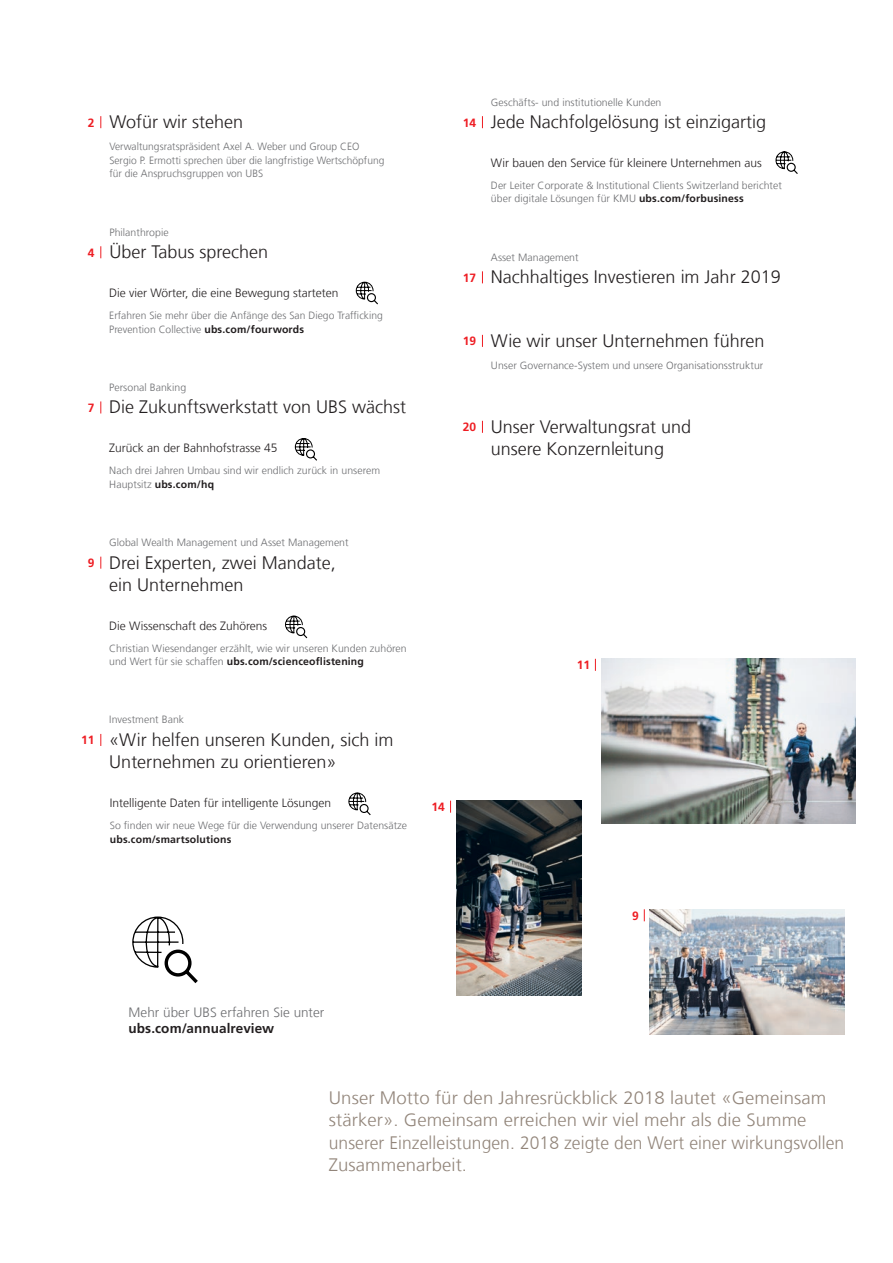
<style>
.page{position:relative;width:893px;height:1263px;background:#fff}
.page>*{position:absolute;margin:0;border:0;box-sizing:border-box;transform-origin:0 0}
.t1{font:300 18px/22.5px "Frutiger LT Com";color:#231f20}
.t2{font:300 18px/22.5px "Frutiger LT Com";letter-spacing:.005em;color:#92857a}
.t3{font:300 13.5px "Frutiger LT Com";color:#6c6d70}
.t4{font:700 13.5px "Frutiger LT Com";letter-spacing:.005em;color:#231f20}
.t5{font:300 12px "Frutiger LT Com";color:#231f20}
.t6{font:700 12px "Frutiger LT Com";color:#ee1d23}
.t7{font:300 10.5px/13.5px "Frutiger LT Com";letter-spacing:.005em;color:#6c6d70}
.t8{font:700 10.5px "Frutiger LT Com";letter-spacing:.02em;color:#231f20}
.s1{font-weight:700;font-size:12px;color:#ee1d23}
.s2{font-weight:700;color:#231f20}
</style>
<div class="page">
<svg style="left:101px;top:116px;width:1px;height:12px"></svg>
<svg style="left:101px;top:246px;width:1px;height:12px"></svg>
<svg style="left:101px;top:401px;width:1px;height:12px"></svg>
<svg style="left:101px;top:557px;width:1px;height:12px"></svg>
<svg style="left:101px;top:734px;width:1px;height:12px"></svg>
<svg style="left:482px;top:116px;width:1px;height:12px"></svg>
<svg style="left:482px;top:271px;width:1px;height:12px"></svg>
<svg style="left:482px;top:335px;width:1px;height:12px"></svg>
<svg style="left:482px;top:421px;width:1px;height:12px"></svg>
<svg style="left:356px;top:282px;width:22px;height:23px"></svg>
<svg style="left:295px;top:438px;width:22px;height:23px"></svg>
<svg style="left:285px;top:616px;width:23px;height:23px"></svg>
<svg style="left:348px;top:793px;width:23px;height:23px"></svg>
<svg style="left:776px;top:151px;width:22px;height:23px"></svg>
<svg style="left:132px;top:916px;width:66px;height:68px"></svg>
<svg style="left:450px;top:801px;width:1px;height:12px"></svg>
<svg style="left:595px;top:659px;width:1px;height:12px"></svg>
<svg style="left:644px;top:909px;width:1px;height:12px"></svg>
<img style="left:650px;top:909px;width:194px;height:126px">
<img style="left:601px;top:659px;width:255px;height:164px">
<img style="left:456px;top:801px;width:126px;height:194px">
<p class="t6" style="left:88px;top:115px;width:8px">2</p>
<h1 class="t1" style="left:109px;top:111px;width:135px">Wofür wir stehen</h1>
<p class="t7" style="left:109px;top:140px;width:277px">Verwaltungsratspräsident Axel A. Weber und Group CEO -Sergio P. Ermotti sprechen über die langfristige Wertschöpfung für die -Anspruchsgruppen von UBS</p>
<p class="t7" style="left:109px;top:225px;width:61px">Philanthropie</p>
<h1 class="t1" style="left:88px;top:241px;width:182px"><span class="s1">4</span> Über Tabus sprechen</h1>
<p class="t5" style="left:109px;top:286px;width:231px">Die vier Wörter, die eine Bewegung starteten</p>
<p class="t7" style="left:109px;top:309px;width:275px">Erfahren Sie mehr über die Anfänge des San Diego Trafficking<br>Prevention Collective <span class="s2">ubs.com/fourwords</span></p>
<p class="t7" style="left:109px;top:381px;width:79px">Personal Banking</p>
<h1 class="t1" style="left:88px;top:396px;width:320px"><span class="s1">7</span> Die Zukunftswerkstatt von UBS wächst</h1>
<p class="t5" style="left:109px;top:441px;width:170px">Zurück an der Bahnhofstrasse 45</p>
<p class="t7" style="left:109px;top:464px;width:272px">Nach drei Jahren Umbau sind wir endlich zurück in unserem<br>Hauptsitz <span class="s2">ubs.com/hq</span></p>
<p class="t6" style="left:88px;top:556px;width:8px">9</p>
<p class="t7" style="left:109px;top:536px;width:241px">Global Wealth Management und Asset Management</p>
<h1 class="t1" style="left:109px;top:551px;width:228px">Drei Experten, zwei Mandate, ein Unternehmen</h1>
<p class="t5" style="left:109px;top:618px;width:160px">Die Wissenschaft des Zuhörens</p>
<p class="t7" style="left:109px;top:641px;width:299px">Christian Wiesendanger erzählt, wie wir unseren Kunden zuhören und Wert für sie schaffen <span class="s2">ubs.com/scienceoflistening</span></p>
<p class="t6" style="left:81px;top:733px;width:15px">11</p>
<p class="t7" style="left:109px;top:713px;width:76px">Investment Bank</p>
<h1 class="t1" style="left:109px;top:729px;width:286px">«Wir helfen unseren Kunden, sich im<br>Unternehmen zu orientieren»</h1>
<p class="t5" style="left:110px;top:796px;width:223px">Intelligente Daten für intelligente Lösungen</p>
<p class="t7" style="left:110px;top:819px;width:299px">So finden wir neue Wege für die Verwendung unserer Datensätze</p>
<p class="t8" style="left:110px;top:833px;width:123px">ubs.com/smartsolutions</p>
<p class="t7" style="left:491px;top:95px;width:172px">Geschäfts- und institutionelle Kunden</p>
<h1 class="t1" style="left:463px;top:111px;width:305px"><span class="s1">14</span> Jede Nachfolgelösung ist einzigartig</h1>
<p class="t5" style="left:491px;top:156px;width:272px">Wir bauen den Service für kleinere Unternehmen aus</p>
<p class="t7" style="left:491px;top:179px;width:292px">Der Leiter Corporate &amp; Institutional Clients Switzerland berichtet über digitale Lösungen für KMU <span class="s2">ubs.com/forbusiness</span></p>
<p class="t7" style="left:491px;top:250px;width:89px">Asset Management</p>
<h1 class="t1" style="left:463px;top:266px;width:319px"><span class="s1">17</span> Nachhaltiges Investieren im Jahr 2019</h1>
<p class="t6" style="left:463px;top:334px;width:15px">19</p>
<h1 class="t1" style="left:491px;top:330px;width:275px">Wie wir unser Unternehmen führen</h1>
<p class="t7" style="left:491px;top:359px;width:274px">Unser Governance-System und unsere Organisationsstruktur</p>
<p class="t6" style="left:463px;top:420px;width:15px">20</p>
<h1 class="t1" style="left:491px;top:415px;width:202px">Unser Verwaltungsrat und unsere Konzernleitung</h1>
<p class="t6" style="left:432px;top:800px;width:15px">14</p>
<p class="t6" style="left:577px;top:658px;width:15px">11</p>
<p class="t6" style="left:632px;top:908px;width:8px">9</p>
<p class="t3" style="left:128px;top:1004px;width:197px">Mehr über UBS erfahren Sie unter</p>
<p class="t4" style="left:128px;top:1021px;width:147px">ubs.com/annualreview</p>
<h1 class="t2" style="left:329px;top:1086px;width:517px">Unser Motto für den Jahresrückblick 2018 lautet «Gemeinsam stärker». Gemeinsam erreichen wir viel mehr als die Summe unserer Einzelleistungen. 2018 zeigte den Wert einer wirkungsvollen Zusammenarbeit.</h1>
</div>
